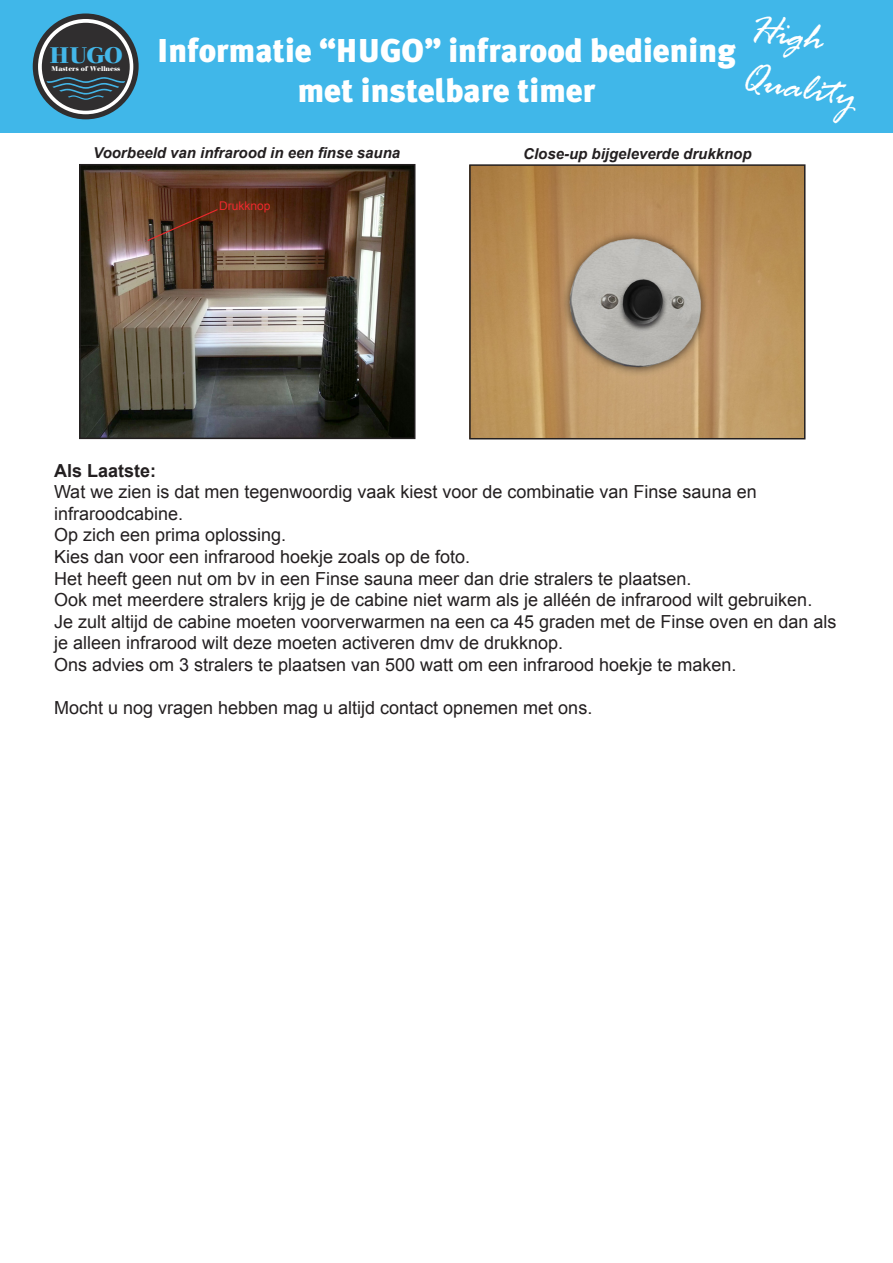
<style>
.page{position:relative;width:893px;height:1263px;background:#fff}
.page>*{position:absolute;margin:0;border:0;box-sizing:border-box;transform-origin:0 0}
.t1{font:italic 42px "Rage";color:#fff}
.t2{font:900 33px "Meta Plus";color:#fff}
.t3{font:700 23.55px "Walbaum";color:#43b6e8}
.t4{font:18px/21.6px "Arial";color:#231f20}
.t5{font:700 18px "Arial";color:#231f20}
.t6{font:italic 700 15px "Arial";color:#231f20}
.t7{font:12px "Arial";color:#ee292c}
.t8{font:700 7.05px "Walbaum";color:#fff}
</style>
<div class="page">
<div style="left:0;top:0;width:893px;height:132px;background:#40b7e9"></div>
<svg style="left:33px;top:14px;width:106px;height:105px"></svg>
<div style="left:38px;top:19px;width:95px;height:95px;background:#fff;border-radius:50%"></div>
<div style="left:42px;top:23px;width:88px;height:88px;background:#302e2f;border-radius:50%"></div>
<svg style="left:35px;top:17px;width:90px;height:83px"></svg>
<img style="left:82px;top:167px;width:330px;height:269px">
<div style="left:79px;top:164px;width:336px;height:275px;border:2px solid #231f20"></div>
<img style="left:472px;top:167px;width:330px;height:269px">
<div style="left:469px;top:164px;width:336px;height:275px;border:2px solid #231f20"></div>
<svg style="left:146px;top:208px;width:73px;height:34px;background:#583421"></svg>
<p class="t3" style="left:50px;top:42px;width:73px">HUGO</p>
<p class="t8" style="left:51px;top:65px;width:70px">Masters of Wellness</p>
<p class="t2" style="left:157px;top:31px;width:580px">Informatie “HUGO” infrarood bediening</p>
<p class="t2" style="left:298px;top:71px;width:299px">met instelbare timer</p>
<p class="t1" style="left:753px;top:5px;width:76px;rotate:9deg">High</p>
<p class="t1" style="left:745px;top:55px;width:118px;rotate:9deg">Quality</p>
<p class="t6" style="left:93px;top:143px;width:309px">Voorbeeld van infrarood in een finse sauna</p>
<p class="t6" style="left:523px;top:143px;width:230px">Close-up bijgeleverde drukknop</p>
<p class="t7" style="left:219px;top:198px;width:53px">Drukknop</p>
<p class="t5" style="left:54px;top:458px;width:104px">Als Laatste:</p>
<p class="t4" style="left:54px;top:481px;width:704px">Wat we zien is dat men tegenwoordig vaak kiest voor de combinatie van Finse sauna en</p>
<p class="t4" style="left:54px;top:503px;width:131px">infraroodcabine.</p>
<p class="t4" style="left:54px;top:524px;width:418px">Op zich een prima oplossing.<br>Kies dan voor een infrarood hoekje zoals op de foto.</p>
<p class="t4" style="left:54px;top:568px;width:639px">Het heeft geen nut om bv in een Finse sauna meer dan drie stralers te plaatsen.</p>
<p class="t4" style="left:54px;top:589px;width:760px">Ook met meerdere stralers krijg je de cabine niet warm als je alléén de infrarood wilt gebruiken.</p>
<p class="t4" style="left:54px;top:611px;width:784px">Je zult altijd de cabine moeten voorverwarmen na een ca 45 graden met de Finse oven en dan als je alleen infrarood wilt deze moeten activeren dmv de drukknop.</p>
<p class="t4" style="left:54px;top:654px;width:684px">Ons advies om 3 stralers te plaatsen van 500 watt om een infrarood hoekje te maken.</p>
<p class="t4" style="left:54px;top:697px;width:540px">Mocht u nog vragen hebben mag u altijd contact opnemen met ons.</p>
</div>
